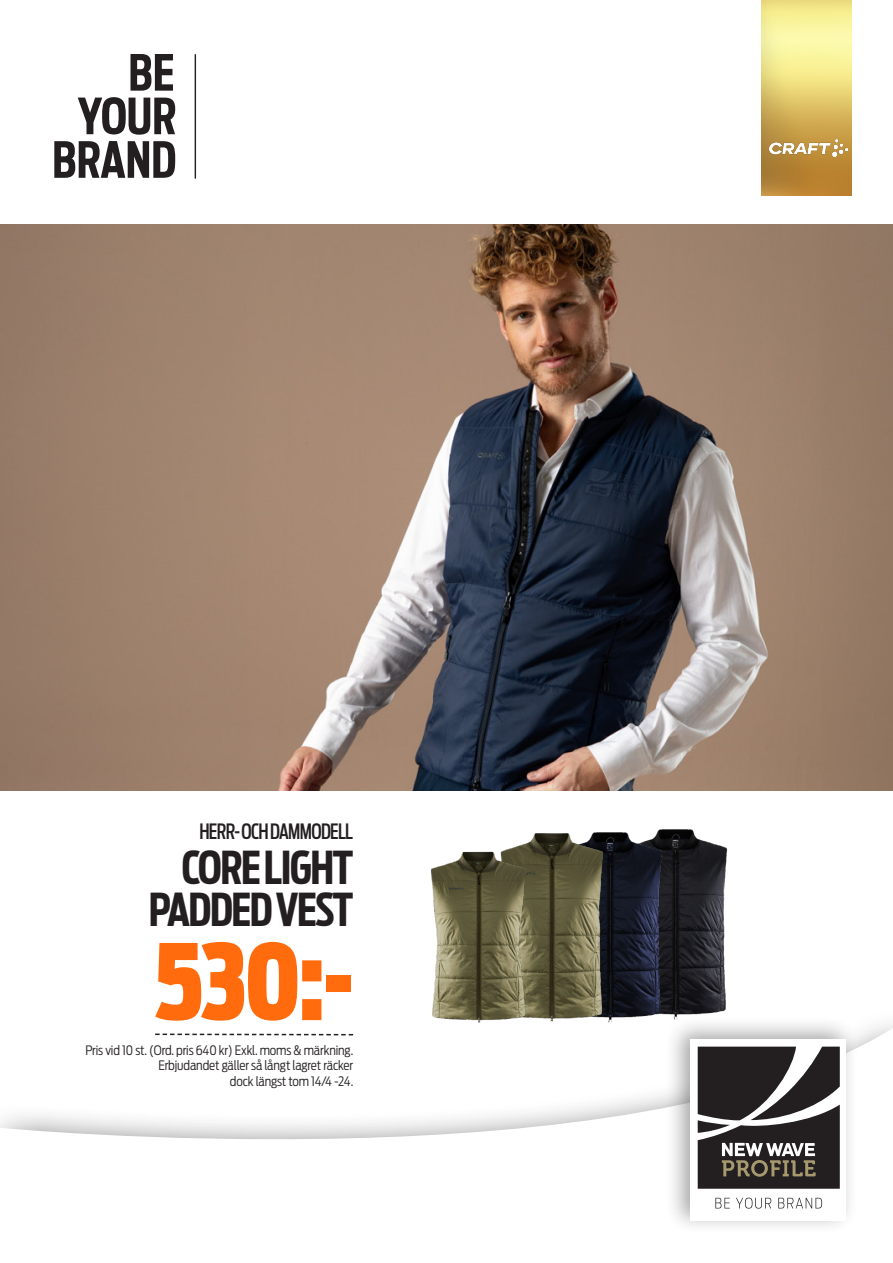
<style>
.page{position:relative;width:893px;height:1263px;background:#fff}
.page>*{position:absolute;margin:0;border:0;box-sizing:border-box;transform-origin:0 0}
.t1{font:900 104.1px "Antenna Extra Cond";color:#ff6b0d}
.t2{font:700 45px "Antenna Extra Cond";letter-spacing:-.03em;color:#231f20}
.t3{font:500 21px "Antenna Extra Cond";letter-spacing:-.03em;color:#231f20}
.t4{font:300 12.9px/15.5px "Antenna Cond";letter-spacing:-.01em;color:#231f20;text-align:right}
</style>
<div class="page">
<svg style="left:54px;top:141px;width:121px;height:37px"></svg>
<svg style="left:78px;top:97px;width:97px;height:38px"></svg>
<svg style="left:130px;top:54px;width:43px;height:37px"></svg>
<hr style="left:195px;top:54px;width:1px;height:125px;background:#231f20">
<svg style="left:0;top:1028px;width:892px;height:111px"></svg>
<div style="left:665px;top:1015px;width:193px;height:219px;background:#231f20;opacity:.4"></div>
<div style="left:690px;top:1039px;width:156px;height:181px;background:#fff"></div>
<svg style="left:715px;top:1198px;width:15px;height:10px"></svg>
<svg style="left:736px;top:1198px;width:35px;height:10px"></svg>
<svg style="left:778px;top:1198px;width:44px;height:10px"></svg>
<svg style="left:698px;top:1046px;width:142px;height:143px;background:#4c4848"></svg>
<img style="left:761px;top:0;width:91px;height:196px">
<img style="left:691px;top:829px;width:66px;height:203px">
<svg style="left:155px;top:1033px;width:198px;height:2px"></svg>
<img style="left:0;top:224px;width:893px;height:567px">
<img style="left:633px;top:829px;width:58px;height:206px">
<img style="left:531px;top:832px;width:102px;height:203px">
<img style="left:406px;top:841px;width:146px;height:194px">
<img style="left:770px;top:139px;width:78px;height:17px">
<p class="t3" style="left:199px;top:819px;width:155px">HERR- OCH DAMMODELL</p>
<p class="t2" style="left:182px;top:842px;width:173px">CORE LIGHT</p>
<p class="t2" style="left:149px;top:884px;width:206px">PADDED VEST</p>
<p class="t1" style="left:155px;top:922px;width:200px">530:-</p>
<p class="t4" style="left:86px;top:1042px;width:269px">Pris vid 10 st. (Ord. pris 640 kr) Exkl. moms &amp; märkning.<br>Erbjudandet gäller så långt lagret räcker</p>
<p class="t4" style="left:230px;top:1073px;width:125px">dock längst tom 14/4 -24.</p>
</div>
